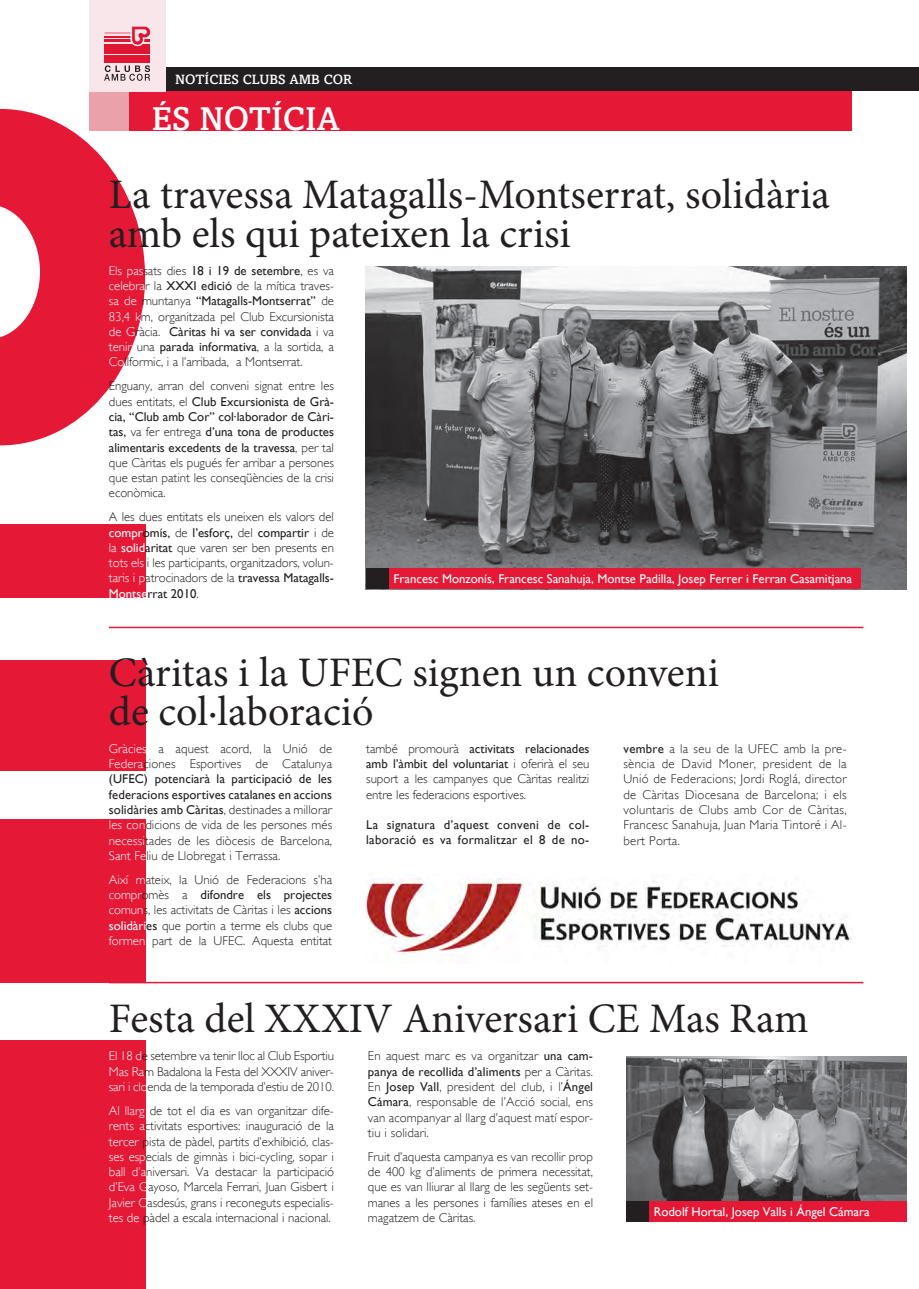
<style>
.page{position:relative;width:919px;height:1289px;background:#fff}
.page>*{position:absolute;margin:0;border:0;box-sizing:border-box;transform-origin:0 0}
.Titulo_apartados{font:42px/39px "Minion Pro";color:#231f20}
.Cabecera_pagina{font:500 33px "Amasis";color:#fff}
.Cabecera_pagina-2{font:500 13.5px "Amasis";color:#fff}
.Texto_apartados{font:300 12.75px/15.3px "Gill Sans";color:#231f20;text-align:justify}
.t1{font:12.75px "Gill Sans";color:#fff}
.Texto_apartados-2{font:12.75px/15.3px "Gill Sans";letter-spacing:.025em;color:#231f20}
.s1{color:#fff}
.s2{font-weight:400}
.s3{font-weight:400;color:#fff}
</style>
<div class="page">
<div style="left:0;top:1040px;width:145px;height:248px;background:#e51836"></div>
<div style="left:0;top:819px;width:145px;height:164px;background:#e51836"></div>
<div style="left:0;top:659px;width:145px;height:111px;background:#e51836"></div>
<div style="left:0;top:524px;width:145px;height:73px;background:#e51836"></div>
<svg style="left:0;top:109px;width:145px;height:336px;fill:#e51836"></svg>
<svg style="left:0;top:205px;width:40px;height:134px"></svg>
<div style="left:128px;top:91px;width:724px;height:39px;background:#e51836"></div>
<div style="left:89px;top:91px;width:39px;height:39px;background:#eba1aa"></div>
<img style="left:366px;top:267px;width:540px;height:322px">
<img style="left:626px;top:1056px;width:280px;height:145px">
<hr style="left:109px;top:626px;width:754px;height:2px;background:#e51836">
<hr style="left:109px;top:981px;width:754px;height:2px;background:#e51836">
<div style="left:90px;top:67px;width:828px;height:24px;background:#231f20"></div>
<div style="left:366px;top:568px;width:494px;height:21px;background:#e51836"></div>
<div style="left:366px;top:568px;width:23px;height:21px;background:#231f20"></div>
<div style="left:626px;top:1201px;width:280px;height:21px;background:#e51836"></div>
<div style="left:626px;top:1201px;width:23px;height:21px;background:#231f20"></div>
<div style="left:89px;top:0;width:77px;height:91px;background:#f9e6ea"></div>
<hr style="left:105px;top:33px;width:45px;height:1px;background:#e51836">
<hr style="left:105px;top:36px;width:45px;height:1px;background:#e51836">
<hr style="left:105px;top:40px;width:45px;height:2px;background:#e51836">
<hr style="left:105px;top:44px;width:45px;height:3px;background:#e51836">
<div style="left:105px;top:49px;width:45px;height:5px;background:#e51836"></div>
<div style="left:105px;top:55px;width:45px;height:8px;background:#e51836"></div>
<svg style="left:130px;top:26px;width:21px;height:21px"></svg>
<svg style="left:104px;top:65px;width:46px;height:16px"></svg>
<img style="left:366px;top:874px;width:486px;height:81px">
<p class="Cabecera_pagina-2" style="left:175px;top:71px;width:178px">NOTÍCIES CLUBS AMB COR</p>
<p class="Cabecera_pagina" style="left:152px;top:99px;width:189px">ÉS NOTÍCIA</p>
<p class="Titulo_apartados" style="left:109px;top:175px;width:722px">La travessa Matagalls-Montserrat, solidària amb els qui pateixen la crisi</p>
<p class="Texto_apartados" style="left:109px;top:263px;width:226px"><span class="s1">Els pas</span>sats dies <span class="s2">18 i 19 de setembre</span>, es va <span class="s1">celebra</span>r la <span class="s2">XXXI edició</span> de la mítica traves&shy;<span class="s1">sa de</span> muntanya <span class="s2">“Matagalls-Montserrat”</span> de <span class="s1">83,4 k</span>m, organitzada pel Club Excursionista <span class="s1">de G</span>ràcia. <span class="s2">Càritas hi va ser convidada</span> i va <span class="s1">tenir</span> una <span class="s2">parada informativa</span>, a la sortida, a <span class="s1">Co</span>llformic, i a l’arribada, a Montserrat.</p>
<p class="Texto_apartados" style="left:109px;top:378px;width:226px">Enguany, arran del conveni signat entre les dues entitats, el <span class="s2">Club Excursionista de Grà&shy;cia, “Club amb Cor” col·laborador de Càri&shy;tas,</span> va fer entrega <span class="s2">d’una tona de productes alimentaris excedents de la travessa</span>, per tal que Càritas els pugués fer arribar a persones que estan patint les conseqüències de la crisi econòmica.</p>
<p class="Texto_apartados" style="left:109px;top:509px;width:226px">A les dues entitats els uneixen els valors del <span class="s3">compr</span><span class="s2">omís,</span> de <span class="s2">l’esforç,</span> del <span class="s2">compartir</span> i de <span class="s1">la</span> <span class="s3">solid</span><span class="s2">aritat</span> que varen ser ben presents en <span class="s1">tots els</span> i les participants, organitzadors, volun&shy;<span class="s1">taris i p</span>atrocinadors de la <span class="s2">travessa Matagalls-</span><span class="s3">Montse</span><span class="s2">rrat 2010</span>.</p>
<p class="t1" style="left:393px;top:571px;width:460px">Francesc Monzonís, Francesc Sanahuja, Montse Padilla, Josep Ferrer i Ferran Casamitjana</p>
<p class="Titulo_apartados" style="left:109px;top:653px;width:611px">Càritas i la UFEC signen un conveni de col·laboració</p>
<p class="Texto_apartados" style="left:109px;top:740px;width:225px"><span class="s1">Gràcies</span> a aquest acord, la Unió de <span class="s1">Federa</span>ciones Esportives de Catalunya <span class="s2">(UF</span><span class="s2">EC) potenciarà la participació de les federacions esportives catalanes en accions solidàries amb Càritas</span>, destinades a millorar <span class="s1">les con</span>dicions de vida de les persones més <span class="s1">necessi</span>tades de les diòcesis de Barcelona, <span class="s1">Sant Fe</span>liu de Llobregat i Terrassa.</p>
<p class="Texto_apartados" style="left:109px;top:871px;width:225px"><span class="s1">Així m</span>ateix, la Unió de Federacions s’ha <span class="s1">compr</span>omès a <span class="s2">difondre els projectes </span><span class="s1">comun</span>s, les activitats de Càritas i les <span class="s2">accions </span><span class="s3">solidàri</span><span class="s2">es</span> que portin a terme els clubs que <span class="s1">formen</span> part de la UFEC. Aquesta entitat</p>
<p class="Texto_apartados" style="left:623px;top:740px;width:225px"><span class="s2">vembre</span> a la seu de la UFEC amb la pre&shy;sència de David Moner, president de la Unió de Federacions; Jordi Roglá, director de Càritas Diocesana de Barcelona; i els voluntaris de Clubs amb Cor de Càritas, Francesc Sanahuja, Juan Maria Tintoré i Al&shy;bert Porta.</p>
<p class="Texto_apartados" style="left:366px;top:740px;width:225px">també promourà <span class="s2">activitats relacionades amb l’àmbit del voluntariat</span> i oferirà el seu suport a les campanyes que Càritas realitzi entre les federacions esportives.</p>
<p class="Texto_apartados-2" style="left:366px;top:817px;width:225px">La signatura d’aquest conveni de col· laboració es va formalitzar el 8 de no-</p>
<p class="Titulo_apartados" style="left:109px;top:999px;width:701px">Festa del XXXIV Aniversari CE Mas Ram</p>
<p class="Texto_apartados" style="left:109px;top:1048px;width:226px"><span class="s1">El 18 d</span>e setembre va tenir lloc al Club Esportiu <span class="s1">Mas Ra</span>m Badalona la Festa del XXXIV aniver&shy;<span class="s1">sari i clo</span>enda de la temporada d’estiu de 2010.</p>
<p class="Texto_apartados" style="left:109px;top:1102px;width:226px"><span class="s1">Al llarg</span> de tot el dia es van organitzar dife&shy;<span class="s1">rents a</span>ctivitats esportives: inauguració de la <span class="s1">tercer</span> pista de pàdel, partits d’exhibició, clas&shy;<span class="s1">ses esp</span>ecials de gimnàs i bici-cycling, sopar i <span class="s1">ball d’a</span>niversari. Va destacar la participació <span class="s1">d’Eva G</span>ayoso, Marcela Ferrari, Juan Gisbert i <span class="s1">Javier C</span>asdesús, grans i reconeguts especialis&shy;<span class="s1">tes de</span> pàdel a escala internacional i nacional.</p>
<p class="Texto_apartados" style="left:368px;top:1048px;width:226px">En aquest marc es va organitzar <span class="s2">una cam&shy;panya de recollida d’aliments</span> per a Càritas.<br>En <span class="s2">Josep Vall</span>, president del club, i l’<span class="s2">Ángel Cámara</span>, responsable de l’Acció social, ens van acompanyar al llarg d’aquest matí espor&shy;tiu i solidari.</p>
<p class="Texto_apartados" style="left:368px;top:1148px;width:226px">Fruit d’aquesta campanya es van recollir prop de 400 kg d’aliments de primera necessitat, que es van lliurar al llarg de les següents set&shy;manes a les persones i famílies ateses en el magatzem de Càritas.</p>
<p class="t1" style="left:653px;top:1203px;width:217px">Rodolf Hortal, Josep Valls i Ángel Cámara</p>
</div>
